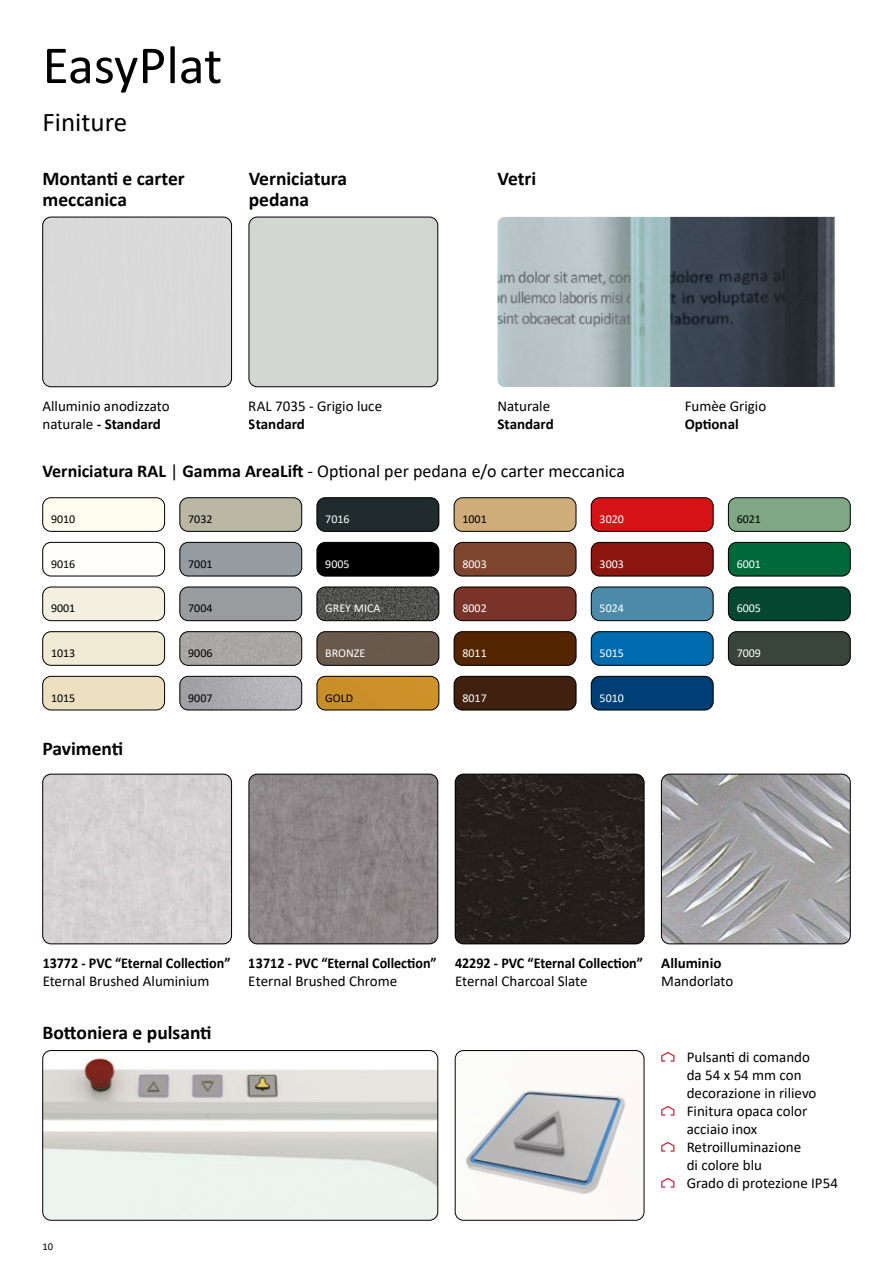
<style>
.page{position:relative;width:893px;height:1263px;background:#fff}
.page>*{position:absolute;margin:0;border:0;box-sizing:border-box;transform-origin:0 0}
.t1{font:54px "Calibri";color:#000}
.t2{font:27px "Calibri";color:#000}
.t3{font:700 19.5px/21px "Calibri";color:#000}
.t4{font:18px "Calibri";color:#000}
.t5{font:15px/18px "Calibri";color:#000}
.t6{font:700 15px "Calibri";color:#000;scale:.94 1}
.t7{font:700 15px "Calibri";color:#000}
.t8{font:12px "Calibri";color:#fff}
.t9{font:12px "Calibri";color:#000}
.t10{font:10.5px "Calibri";color:#000}
.s1{font-weight:700}
</style>
<div class="page">
<div style="left:317px;top:542px;width:122px;height:34px;background:#000"></div>
<div style="left:317px;top:542px;width:122px;height:34px;border:1px solid #000;border-radius:8px"></div>
<div style="left:728px;top:498px;width:122px;height:33px;background:#81a886"></div>
<div style="left:728px;top:497px;width:122px;height:34px;border:1px solid #000;border-radius:8px"></div>
<div style="left:454px;top:587px;width:122px;height:34px;background:#7a3328"></div>
<div style="left:454px;top:587px;width:122px;height:34px;border:1px solid #000;border-radius:8px"></div>
<div style="left:728px;top:542px;width:122px;height:34px;background:#006939"></div>
<div style="left:728px;top:542px;width:122px;height:34px;border:1px solid #000;border-radius:8px"></div>
<div style="left:454px;top:542px;width:122px;height:34px;background:#7f462f"></div>
<div style="left:454px;top:542px;width:122px;height:34px;border:1px solid #000;border-radius:8px"></div>
<img style="left:317px;top:587px;width:122px;height:34px">
<div style="left:317px;top:587px;width:122px;height:34px;border:1px solid #000;border-radius:8px"></div>
<div style="left:317px;top:632px;width:122px;height:33px;background:#6a5a4c"></div>
<div style="left:317px;top:631px;width:122px;height:34px;border:1px solid #000;border-radius:8px"></div>
<div style="left:591px;top:587px;width:122px;height:34px;background:#4b8ba9"></div>
<div style="left:591px;top:587px;width:122px;height:34px;border:1px solid #000;border-radius:8px"></div>
<div style="left:591px;top:632px;width:122px;height:33px;background:#006aaf"></div>
<div style="left:591px;top:631px;width:122px;height:34px;border:1px solid #000;border-radius:8px"></div>
<div style="left:317px;top:676px;width:122px;height:34px;background:#cc9129"></div>
<div style="left:317px;top:676px;width:122px;height:34px;border:1px solid #000;border-radius:8px"></div>
<div style="left:454px;top:632px;width:122px;height:33px;background:#542500"></div>
<div style="left:454px;top:631px;width:122px;height:34px;border:1px solid #000;border-radius:8px"></div>
<div style="left:728px;top:587px;width:122px;height:34px;background:#044731"></div>
<div style="left:728px;top:587px;width:122px;height:34px;border:1px solid #000;border-radius:8px"></div>
<div style="left:591px;top:676px;width:122px;height:34px;background:#003f76"></div>
<div style="left:591px;top:676px;width:122px;height:34px;border:1px solid #000;border-radius:8px"></div>
<div style="left:454px;top:676px;width:122px;height:34px;background:#412010"></div>
<div style="left:454px;top:676px;width:122px;height:34px;border:1px solid #000;border-radius:8px"></div>
<div style="left:728px;top:632px;width:122px;height:33px;background:#39443a"></div>
<div style="left:728px;top:631px;width:122px;height:34px;border:1px solid #000;border-radius:8px"></div>
<div style="left:249px;top:217px;width:189px;height:170px;background:#d3d7d1"></div>
<div style="left:249px;top:217px;width:189px;height:170px;border:1px solid #000;border-radius:8px"></div>
<div style="left:43px;top:774px;width:189px;height:170px;background:#d5d2d3"></div>
<div style="left:43px;top:774px;width:189px;height:170px;border:1px solid #000;border-radius:8px"></div>
<img style="left:249px;top:774px;width:189px;height:170px">
<div style="left:249px;top:774px;width:189px;height:170px;border:1px solid #000;border-radius:8px"></div>
<img style="left:455px;top:774px;width:189px;height:170px">
<div style="left:455px;top:774px;width:189px;height:170px;border:1px solid #000;border-radius:8px"></div>
<img style="left:455px;top:1050px;width:189px;height:170px">
<div style="left:455px;top:1050px;width:189px;height:170px;border:1px solid #000;border-radius:8px"></div>
<img style="left:661px;top:774px;width:189px;height:170px">
<div style="left:661px;top:774px;width:189px;height:170px;border:1px solid #000;border-radius:8px"></div>
<img style="left:497px;top:217px;width:338px;height:170px">
<img style="left:43px;top:1050px;width:395px;height:170px">
<div style="left:43px;top:1050px;width:395px;height:170px;border:1px solid #000;border-radius:8px"></div>
<div style="left:43px;top:587px;width:122px;height:34px;background:#f4f0e1"></div>
<div style="left:43px;top:587px;width:122px;height:34px;border:1px solid #000;border-radius:8px"></div>
<div style="left:43px;top:498px;width:122px;height:33px;background:#fffdef"></div>
<div style="left:43px;top:497px;width:122px;height:34px;border:1px solid #000;border-radius:8px"></div>
<div style="left:180px;top:632px;width:122px;height:33px;background:#a9a6a6"></div>
<div style="left:180px;top:631px;width:122px;height:34px;border:1px solid #000;border-radius:8px"></div>
<div style="left:43px;top:632px;width:122px;height:33px;background:#f2e9d5"></div>
<div style="left:43px;top:631px;width:122px;height:34px;border:1px solid #000;border-radius:8px"></div>
<div style="left:180px;top:498px;width:122px;height:33px;background:#bab7a5"></div>
<div style="left:180px;top:497px;width:122px;height:34px;border:1px solid #000;border-radius:8px"></div>
<img style="left:43px;top:542px;width:122px;height:34px">
<div style="left:43px;top:542px;width:122px;height:34px;border:1px solid #000;border-radius:8px"></div>
<img style="left:180px;top:676px;width:122px;height:34px">
<div style="left:180px;top:676px;width:122px;height:34px;border:1px solid #000;border-radius:8px"></div>
<div style="left:43px;top:676px;width:122px;height:34px;background:#ece0c1"></div>
<div style="left:43px;top:676px;width:122px;height:34px;border:1px solid #000;border-radius:8px"></div>
<div style="left:180px;top:542px;width:122px;height:34px;background:#949ba1"></div>
<div style="left:180px;top:542px;width:122px;height:34px;border:1px solid #000;border-radius:8px"></div>
<div style="left:317px;top:498px;width:122px;height:33px;background:#1f2b2d"></div>
<div style="left:317px;top:497px;width:122px;height:34px;border:1px solid #000;border-radius:8px"></div>
<div style="left:454px;top:498px;width:122px;height:33px;background:#cead7b"></div>
<div style="left:454px;top:497px;width:122px;height:34px;border:1px solid #000;border-radius:8px"></div>
<div style="left:180px;top:587px;width:122px;height:34px;background:#989c9e"></div>
<div style="left:180px;top:587px;width:122px;height:34px;border:1px solid #000;border-radius:8px"></div>
<div style="left:43px;top:217px;width:189px;height:170px;background:#dadada"></div>
<div style="left:43px;top:217px;width:189px;height:170px;border:1px solid #000;border-radius:8px"></div>
<div style="left:591px;top:498px;width:122px;height:33px;background:#d51317"></div>
<div style="left:591px;top:497px;width:122px;height:34px;border:1px solid #000;border-radius:8px"></div>
<div style="left:591px;top:542px;width:122px;height:34px;background:#8c160f"></div>
<div style="left:591px;top:542px;width:122px;height:34px;border:1px solid #000;border-radius:8px"></div>
<svg style="left:661px;top:1052px;width:13px;height:9px"></svg>
<svg style="left:661px;top:1106px;width:13px;height:9px"></svg>
<svg style="left:661px;top:1142px;width:13px;height:9px"></svg>
<svg style="left:661px;top:1178px;width:13px;height:9px"></svg>
<h1 class="t1" style="left:43px;top:28px;width:181px">EasyPlat</h1>
<h2 class="t2" style="left:43px;top:103px;width:86px">Finiture</h2>
<h3 class="t3" style="left:43px;top:167px;width:144px">Montanti e carter meccanica</h3>
<h3 class="t3" style="left:249px;top:167px;width:100px">Verniciatura pedana</h3>
<h3 class="t3" style="left:497px;top:167px;width:40px">Vetri</h3>
<p class="t5" style="left:43px;top:397px;width:129px">Alluminio anodizzato naturale <span class="s1">- Standard</span></p>
<p class="t5" style="left:249px;top:397px;width:135px">RAL 7035 - Grigio luce</p>
<p class="t7" style="left:249px;top:413px;width:58px">Standard</p>
<p class="t5" style="left:497px;top:397px;width:54px">Naturale</p>
<p class="t7" style="left:497px;top:413px;width:58px">Standard</p>
<p class="t4" style="left:43px;top:458px;width:584px"><span class="s1">Verniciatura RAL</span> | <span class="s1">Gamma AreaLift</span> - Optional per pedana e/o carter meccanica</p>
<p class="t9" style="left:51px;top:511px;width:26px">9010</p>
<p class="t9" style="left:51px;top:555px;width:26px">9016</p>
<p class="t9" style="left:51px;top:600px;width:26px">9001</p>
<p class="t9" style="left:51px;top:645px;width:26px">1013</p>
<p class="t9" style="left:51px;top:689px;width:26px">1015</p>
<h3 class="t3" style="left:43px;top:737px;width:82px">Pavimenti</h3>
<p class="t8" style="left:325px;top:511px;width:26px">7016</p>
<p class="t8" style="left:325px;top:555px;width:26px">9005</p>
<p class="t9" style="left:188px;top:511px;width:26px">7032</p>
<p class="t9" style="left:462px;top:511px;width:26px">1001</p>
<p class="t9" style="left:188px;top:555px;width:26px">7001</p>
<p class="t9" style="left:188px;top:600px;width:26px">7004</p>
<p class="t8" style="left:462px;top:555px;width:26px">8003</p>
<p class="t8" style="left:462px;top:600px;width:26px">8002</p>
<p class="t8" style="left:462px;top:645px;width:26px">8011</p>
<p class="t8" style="left:462px;top:689px;width:26px">8017</p>
<p class="t8" style="left:325px;top:600px;width:57px">GREY MICA</p>
<p class="t8" style="left:325px;top:645px;width:42px">BRONZE</p>
<p class="t9" style="left:325px;top:689px;width:29px">GOLD</p>
<p class="t9" style="left:188px;top:645px;width:26px">9006</p>
<p class="t9" style="left:188px;top:689px;width:26px">9007</p>
<p class="t8" style="left:600px;top:511px;width:26px">3020</p>
<p class="t8" style="left:600px;top:555px;width:26px">3003</p>
<p class="t8" style="left:600px;top:600px;width:26px">5024</p>
<p class="t8" style="left:600px;top:645px;width:26px">5015</p>
<p class="t8" style="left:600px;top:689px;width:26px">5010</p>
<p class="t5" style="left:685px;top:397px;width:83px">Fumèe Grigio</p>
<p class="t7" style="left:685px;top:413px;width:56px">Optional</p>
<p class="t9" style="left:737px;top:511px;width:26px">6021</p>
<p class="t8" style="left:737px;top:555px;width:26px">6001</p>
<p class="t8" style="left:737px;top:600px;width:26px">6005</p>
<p class="t8" style="left:737px;top:645px;width:26px">7009</p>
<p class="t6" style="left:43px;top:952px;width:201px">13772 - PVC “Eternal Collection”</p>
<p class="t5" style="left:43px;top:972px;width:168px">Eternal Brushed Aluminium</p>
<h3 class="t3" style="left:43px;top:1022px;width:171px">Bottoniera e pulsanti</h3>
<p class="t6" style="left:249px;top:952px;width:201px">13712 - PVC “Eternal Collection”</p>
<p class="t5" style="left:249px;top:972px;width:150px">Eternal Brushed Chrome</p>
<p class="t6" style="left:455px;top:952px;width:201px">42292 - PVC “Eternal Collection”</p>
<p class="t5" style="left:455px;top:972px;width:134px">Eternal Charcoal Slate</p>
<p class="t7" style="left:661px;top:952px;width:62px">Alluminio</p>
<p class="t5" style="left:661px;top:972px;width:74px">Mandorlato</p>
<p class="t5" style="left:687px;top:1047px;width:153px">Pulsanti di comando<br>da 54 x 54 mm con decorazione in rilievo<br>Finitura opaca color acciaio inox<br>Retroilluminazione<br>di colore blu<br>Grado di protezione IP54</p>
<p class="t10" style="left:43px;top:1239px;width:12px">10</p>
</div>
